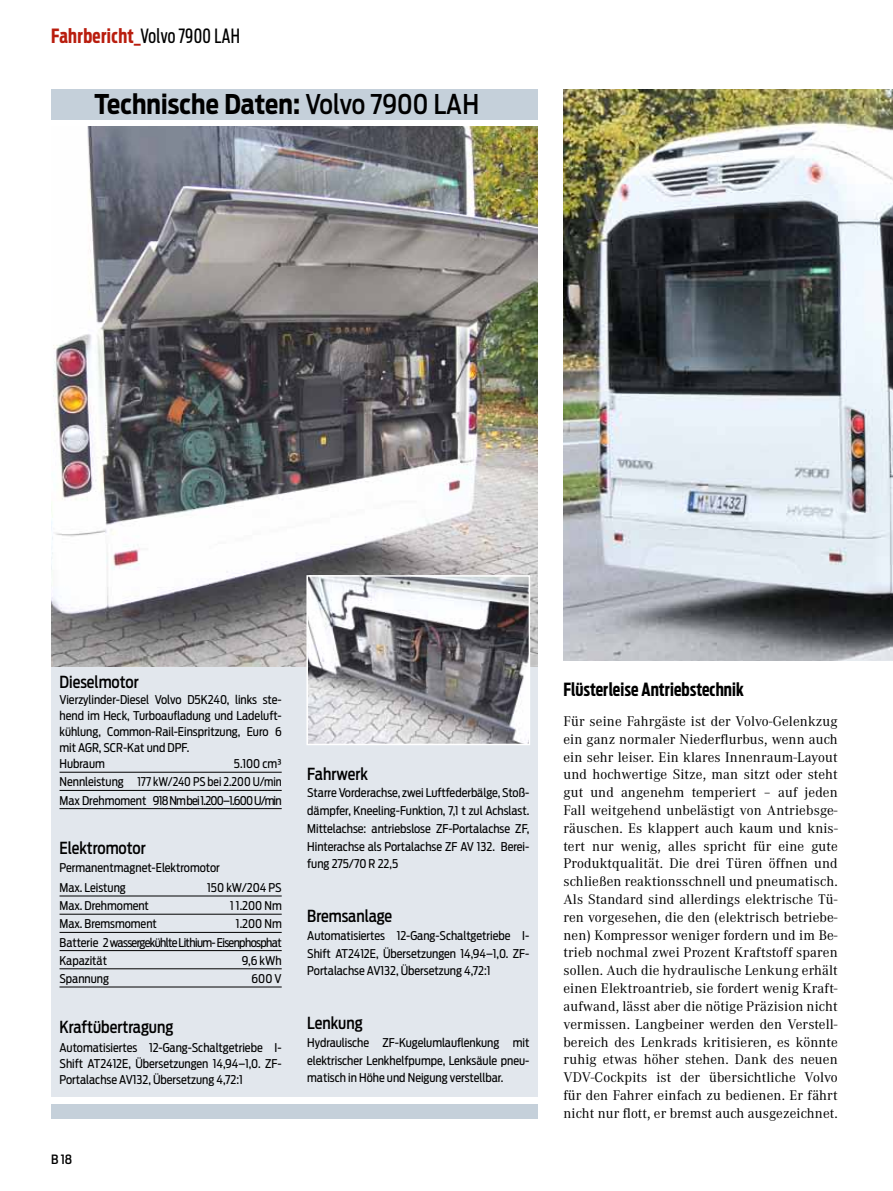
<style>
.page{position:relative;width:893px;height:1191px;background:#fff}
.page>*{position:absolute;margin:0;border:0;box-sizing:border-box;transform-origin:0 0}
.t1{font:700 27px "Antenna Cond";letter-spacing:.005em;color:#000;scale:.95 1}
.t2{font:700 19.5px "Antenna Extra Cond";letter-spacing:.02em;color:#b91d0e}
.t3{font:700 18px "Antenna Extra Cond";letter-spacing:.005em;color:#000}
.t4{font:500 16.5px "Antenna Cond";color:#000;scale:.95 1}
.t5{font:14.55px/17.9px "Corporate A";letter-spacing:.01em;color:#000;text-align:justify}
.t6{font:500 12.75px "Antenna Cond";color:#000}
.t7{font:12px/17.9px "Antenna Cond";color:#000;text-align:justify}
.t8{font:12px "Antenna Cond";color:#000;scale:.95 1}
.s1{font-weight:400;color:#000}
.s2{font-weight:500}
</style>
<div class="page">
<div style="left:51px;top:666px;width:487px;height:430px;background:#e2e7ed"></div>
<hr style="left:60px;top:772px;width:222px;height:1px;background:#000">
<hr style="left:60px;top:790px;width:222px;height:1px;background:#000">
<hr style="left:60px;top:808px;width:222px;height:1px;background:#000">
<hr style="left:60px;top:895px;width:222px;height:1px;background:#000">
<hr style="left:60px;top:914px;width:222px;height:1px;background:#000">
<hr style="left:60px;top:932px;width:222px;height:1px;background:#000">
<hr style="left:60px;top:950px;width:222px;height:1px;background:#000">
<hr style="left:60px;top:968px;width:222px;height:1px;background:#000">
<hr style="left:60px;top:986px;width:222px;height:1px;background:#000">
<div style="left:51px;top:89px;width:487px;height:31px;background:#c5d0da"></div>
<img style="left:51px;top:126px;width:487px;height:540px">
<div style="left:51px;top:1104px;width:487px;height:14px;background:#c5d0da"></div>
<img style="left:309px;top:578px;width:218px;height:164px">
<div style="left:306px;top:575px;width:224px;height:170px;border:2px solid #fff"></div>
<img style="left:563px;top:89px;width:330px;height:571px">
<h2 class="t2" style="left:51px;top:24px;width:190px">Fahrbericht_<span class="s1">Volvo 7900 LAH</span></h2>
<h1 class="t1" style="left:95px;top:88px;width:406px">Technische Daten: <span class="s2">Volvo 7900 LAH</span></h1>
<h3 class="t4" style="left:60px;top:672px;width:85px">Dieselmotor</h3>
<p class="t7" style="left:60px;top:691px;width:224px;line-height:16px;text-align:left">Vierzylinder-Diesel Volvo D5K240, links ste&shy;hend im Heck, Turboaufladung und Ladeluft&shy;kühlung, Common-Rail-Einspritzung, Euro 6 mit AGR, SCR-Kat und DPF.<br>Hubraum</p>
<p class="t7" style="left:60px;top:755px;width:224px;text-indent:174px">5.100 cm³<br>Nennleistung 177 kW/240 PS bei 2.200 U/min Max Drehmoment 918 Nm bei 1.200–1.600 U/min</p>
<h3 class="t4" style="left:60px;top:837px;width:92px">Elektromotor</h3>
<p class="t7" style="left:60px;top:857px;width:162px;line-height:20.2px">Permanentmagnet-Elektromotor<br>Max. Leistung</p>
<p class="t7" style="left:207px;top:878px;width:76px">150 kW/204 PS</p>
<p class="t7" style="left:60px;top:897px;width:91px">Max. Drehmoment</p>
<p class="t8" style="left:230px;top:898px;width:56px">1 1.200 Nm</p>
<p class="t7" style="left:60px;top:915px;width:99px">Max. Bremsmoment</p>
<p class="t7" style="left:60px;top:915px;width:224px;text-indent:176px">1.200 Nm Batterie 2 wassergekühlte Lithium- Eisenphosphat Kapazität</p>
<p class="t7" style="left:242px;top:951px;width:41px">9,6 kWh</p>
<p class="t7" style="left:60px;top:969px;width:51px">Spannung</p>
<p class="t7" style="left:252px;top:969px;width:32px">600 V</p>
<h3 class="t4" style="left:60px;top:1017px;width:122px">Kraftübertragung</h3>
<p class="t7" style="left:60px;top:1039px;width:224px;line-height:16px">Automatisiertes 12-Gang-Schaltgetriebe I-Shift AT2412E, Übersetzungen 14,94–1,0. ZF-Portalachse AV132, Übersetzung 4,72:1</p>
<h3 class="t4" style="left:307px;top:764px;width:65px">Fahrwerk</h3>
<p class="t7" style="left:307px;top:784px;width:224px">Starre Vorderachse, zwei Luftfederbälge, Stoß&shy;dämpfer, Kneeling-Funktion, 7,1 t zul Achslast.<br>Mittelachse: antriebslose ZF-Portalachse ZF, Hinterachse als Portalachse ZF AV 132. Berei&shy;fung 275/70 R 22,5</p>
<h3 class="t4" style="left:307px;top:906px;width:91px">Bremsanlage</h3>
<p class="t7" style="left:307px;top:926px;width:224px">Automatisiertes 12-Gang-Schaltgetriebe I-Shift AT2412E, Übersetzungen 14,94–1,0. ZF-Portalachse AV132, Übersetzung 4,72:1</p>
<h3 class="t4" style="left:307px;top:1013px;width:60px">Lenkung</h3>
<p class="t7" style="left:307px;top:1033px;width:224px">Hydraulische ZF-Kugelumlauflenkung mit elektrischer Lenkhelfpumpe, Lenksäule pneu&shy;matisch in Höhe und Neigung verstellbar.</p>
<p class="t6" style="left:51px;top:1151px;width:23px">B 18</p>
<h3 class="t3" style="left:563px;top:678px;width:182px">Flüsterleise Antriebstechnik</h3>
<p class="t5" style="left:563px;top:712px;width:276px">Für seine Fahrgäste ist der Volvo-Gelenkzug ein ganz normaler Niederflurbus, wenn auch ein sehr leiser. Ein klares Innenraum-Layout und hochwertige Sitze, man sitzt oder steht gut und angenehm temperiert – auf jeden Fall weitgehend unbelästigt von Antriebsge&shy;räuschen. Es klappert auch kaum und knis&shy;tert nur wenig, alles spricht für eine gute Produktqualität. Die drei Türen öffnen und schließen reaktionsschnell und pneumatisch.<br>Als Standard sind allerdings elektrische Tü&shy;ren vorgesehen, die den (elektrisch betriebe&shy;nen) Kompressor weniger fordern und im Be&shy;trieb nochmal zwei Prozent Kraftstoff sparen sollen. Auch die hydraulische Lenkung erhält einen Elektroantrieb, sie fordert wenig Kraft&shy;aufwand, lässt aber die nötige Präzision nicht vermissen. Langbeiner werden den Verstell&shy;bereich des Lenkrads kritisieren, es könnte ruhig etwas höher stehen. Dank des neuen VDV-Cockpits ist der übersichtliche Volvo für den Fahrer einfach zu bedienen. Er fährt nicht nur flott, er bremst auch ausgezeichnet.</p>
</div>
